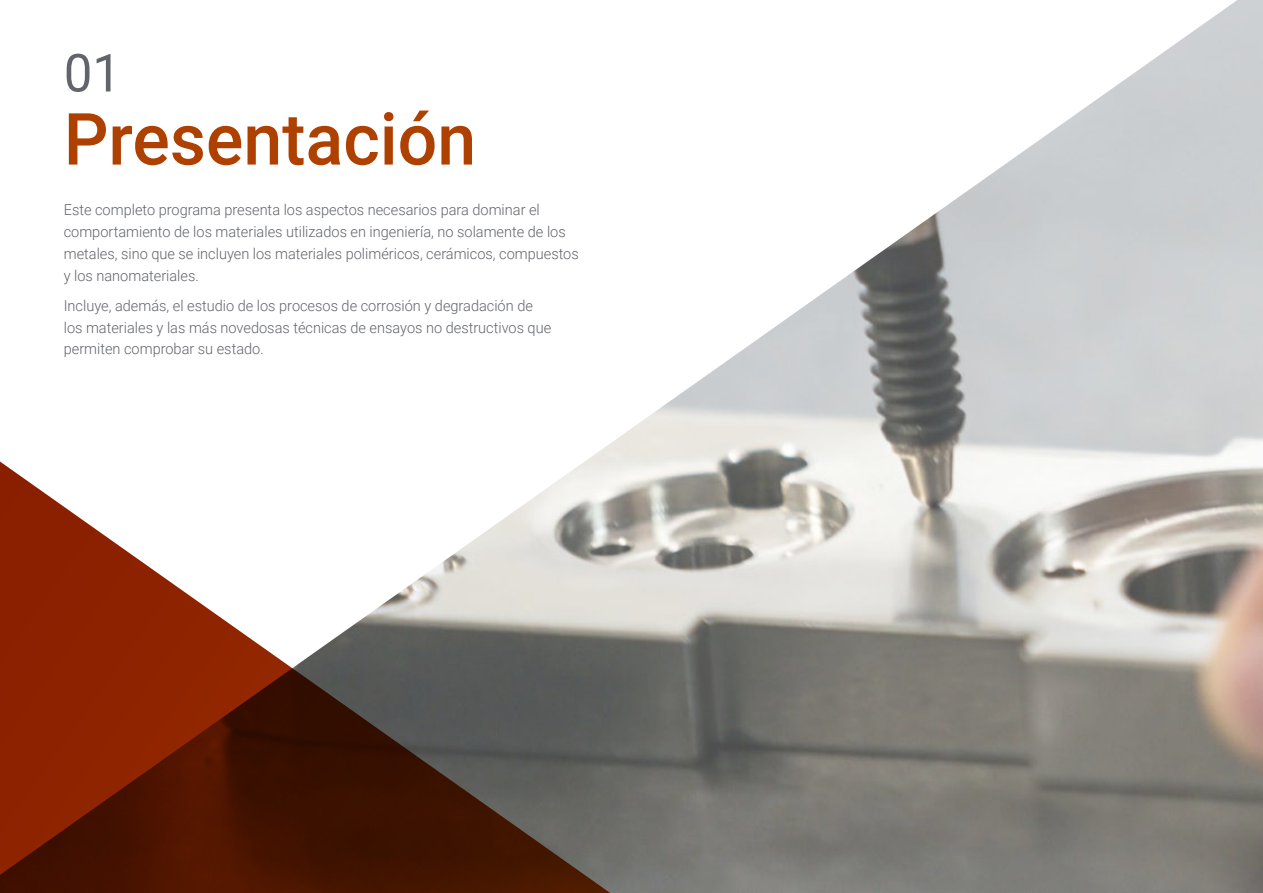
<style>
.page{position:relative;width:1263px;height:893px;background:#fff}
.page>*{position:absolute;margin:0;border:0;box-sizing:border-box;transform-origin:0 0}
.t1{font:500 72px "Roboto";color:#ae4000}
.t2{font:52.5px "Roboto";color:#61646a}
.t3{font:300 15px/21.8px "Roboto";color:#61646a}
</style>
<div class="page">
<img style="left:607px;top:0;width:656px;height:893px">
<svg style="left:0;top:446px;width:640px;height:447px"></svg>
<h2 class="t2" style="left:64px;top:36px;width:59px">01</h2>
<h1 class="t1" style="left:64px;top:89px;width:414px">Presentación</h1>
<p class="t3" style="left:64px;top:199px;width:516px">Este completo programa presenta los aspectos necesarios para dominar el comportamiento de los materiales utilizados en ingeniería, no solamente de los metales, sino que se incluyen los materiales poliméricos, cerámicos, compuestos y los nanomateriales.</p>
<p class="t3" style="left:64px;top:294px;width:489px">Incluye, además, el estudio de los procesos de corrosión y degradación de los materiales y las más novedosas técnicas de ensayos no destructivos que permiten comprobar su estado.</p>
</div>
